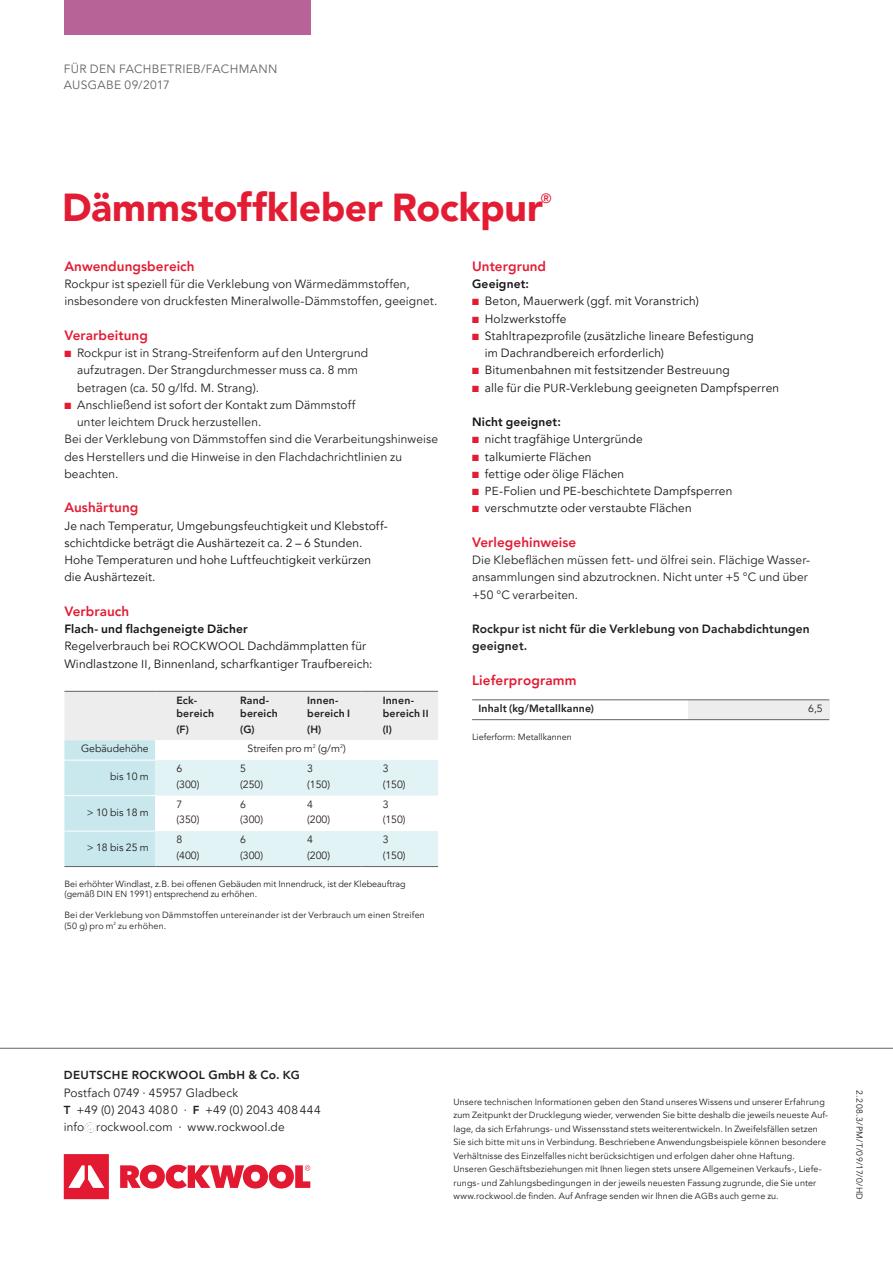
<style>
.page{position:relative;width:893px;height:1263px;background:#fff}
.page>*{position:absolute;margin:0;border:0;box-sizing:border-box;transform-origin:0 0}
.t1{font:900 39px "Avenir LT Pro";letter-spacing:-.005em;color:#e31c33}
.t2{font:800 13.5px "Avenir LT Pro";letter-spacing:.005em;color:#e31c33}
.t3{font:800 13.5px "Avenir LT Pro";letter-spacing:.01em;color:#e21931}
.t4{font:500 13.5px "Avenir";color:#e31c33}
.t5{font:12px/17.2px "Avenir LT Pro";letter-spacing:.01em;color:#171419}
.t6{font:12px/17.2px "Avenir LT Pro";letter-spacing:.01em;color:#231f20}
.t7{font:800 12px/17.2px "Avenir LT Pro";letter-spacing:.015em;color:#231f20}
.t8{font:12px "Avenir LT Pro";letter-spacing:.02em;color:#636366}
.t9{font:800 12px "Avenir LT Pro";letter-spacing:.015em;color:#171419}
.t10{font:800 11.7px "Avenir LT Pro";letter-spacing:.035em;color:#231f20}
.t11{font:10.5px/15.6px "Avenir LT Pro";color:#231f20}
.t12{font:800 10.5px/13.5px "Avenir LT Pro";letter-spacing:.015em;color:#231f20}
.t13{font:9px/13.5px "Avenir LT Pro";letter-spacing:.01em;color:#231f20}
.t14{font:8.7px "Avenir LT Pro";letter-spacing:.045em;color:#231f20}
.s1{color:#e31c33}
.s2{font-weight:800}
.s3{font-size:11.7px}
.s4{font-size:10.2px}
.s5{font-size:8.7px}
.s6{font-size:12px}
.s7{font-weight:800;font-size:11.7px}
.s8{font-family:"Arial";font-size:11.4px}
</style>
<div class="page">
<svg style="left:64px;top:692px;width:374px;height:174px"></svg>
<hr style="left:64px;top:691px;width:91px;height:1px;background:#636366">
<hr style="left:155px;top:691px;width:64px;height:1px;background:#636366">
<hr style="left:219px;top:691px;width:67px;height:1px;background:#636366">
<hr style="left:286px;top:691px;width:75px;height:1px;background:#636366">
<hr style="left:361px;top:691px;width:77px;height:1px;background:#636366">
<hr style="left:64px;top:760px;width:91px;height:1px;background:#fff">
<hr style="left:64px;top:795px;width:91px;height:1px;background:#fff">
<hr style="left:64px;top:831px;width:91px;height:1px;background:#fff">
<hr style="left:64px;top:866px;width:91px;height:1px;background:#636366">
<hr style="left:155px;top:866px;width:64px;height:1px;background:#636366">
<hr style="left:219px;top:866px;width:67px;height:1px;background:#636366">
<hr style="left:286px;top:866px;width:75px;height:1px;background:#636366">
<hr style="left:361px;top:866px;width:77px;height:1px;background:#636366">
<svg style="left:472px;top:700px;width:357px;height:21px"></svg>
<div style="left:688px;top:700px;width:141px;height:20px;background:#ededee"></div>
<hr style="left:472px;top:719px;width:216px;height:1px;background:#636366">
<hr style="left:688px;top:719px;width:141px;height:1px;background:#636366">
<hr style="left:472px;top:699px;width:216px;height:1px;background:#636366">
<hr style="left:688px;top:699px;width:141px;height:1px;background:#636366">
<hr style="left:0;top:1048px;width:893px;height:1px;background:#636366">
<svg style="left:64px;top:1154px;width:246px;height:45px"></svg>
<div style="left:64px;top:0;width:246px;height:34px;background:#b76397"></div>
<h3 class="t8" style="left:64px;top:62px;width:36px">Für den</h3>
<h3 class="t8" style="left:119px;top:62px;width:16px">Fachbetrieb</h3>
<h3 class="t8" style="left:201px;top:62px;width:21px">/Fach</h3>
<h3 class="t8" style="left:239px;top:62px;width:22px">mann</h3>
<h3 class="t8" style="left:64px;top:78px;width:18px">Ausgabe</h3>
<h3 class="t8" style="left:125px;top:78px;width:47px">09/2017</h3>
<h1 class="t1" style="left:62px;top:184px;width:482px">Dämmstoffkleber Rockpur</h1>
<h2 class="t4" style="left:541px;top:186px;width:12px">®</h2>
<h2 class="t2" style="left:64px;top:258px;width:132px">Anwendungsbereich</h2>
<h3 class="t6" style="left:64px;top:276px;width:374px">Rockpur ist speziell für die Verklebung von Wärmedämmstoffen, insbesondere von druckfesten Mineralwolle-Dämmstoffen, geeignet.</h3>
<h2 class="t2" style="left:64px;top:327px;width:85px">Verarbeitung</h2>
<h3 class="t6" style="left:77px;top:345px;width:293px;text-indent:-13px"><span class="s1">■</span> Rockpur ist in Strang-Streifenform auf den Untergrund aufzutragen. Der Strangdurchmesser muss ca. 8 mm betragen (ca. 50 g/lfd. M. Strang).</h3>
<h3 class="t6" style="left:64px;top:396px;width:293px"><span class="s1">■</span> Anschließend ist sofort der Kontakt zum Dämmstoff</h3>
<h3 class="t6" style="left:77px;top:414px;width:186px">unter leichtem Druck herzustellen.</h3>
<h3 class="t6" style="left:64px;top:431px;width:375px">Bei der Verklebung von Dämmstoffen sind die Verarbeitungshinweise</h3>
<h3 class="t6" style="left:64px;top:448px;width:339px">des Herstellers und die Hinweise in den Flachdachrichtlinien zu</h3>
<h3 class="t6" style="left:64px;top:465px;width:56px">beachten.</h3>
<h2 class="t2" style="left:64px;top:500px;width:75px">Aushärtung</h2>
<h3 class="t5" style="left:64px;top:517px;width:325px">Je nach Temperatur, Umgebungsfeuchtigkeit und Klebstoff&shy;schichtdicke beträgt die Aushärtezeit ca. 2 – 6 Stunden.<br>Hohe Temperaturen und hohe Luftfeuchtigkeit verkürzen die Aushärtezeit.</h3>
<h2 class="t2" style="left:64px;top:603px;width:66px">Verbrauch</h2>
<h3 class="t5" style="left:64px;top:621px;width:310px"><span class="s2">Flach- und flachgeneigte Dächer<br></span>Regelverbrauch bei <span class="s3">ROCKWOOL</span> Dachdämmplatten für<br>Windlastzone <span class="s3">II</span>, Binnenland, scharfkantiger Traufbereich:</h3>
<p class="t12" style="left:176px;top:693px;width:39px">Eck&shy;bereich</p>
<p class="t12" style="left:176px;top:722px;width:14px">(F)</p>
<h2 class="t2" style="left:472px;top:258px;width:76px">Untergrund</h2>
<h3 class="t9" style="left:472px;top:277px;width:59px">Geeignet:</h3>
<h3 class="t5" style="left:472px;top:293px;width:228px"><span class="s1">■</span> Beton, Mauerwerk (ggf. mit Voranstrich)</h3>
<h3 class="t5" style="left:472px;top:310px;width:96px"><span class="s1">■</span> Holzwerkstoffe</h3>
<h3 class="t5" style="left:485px;top:327px;width:270px;text-indent:-13px"><span class="s1">■</span> Stahltrapezprofile (zusätzliche lineare Befestigung im Dachrandbereich erforderlich)</h3>
<h3 class="t5" style="left:472px;top:362px;width:259px"><span class="s1">■</span> Bitumenbahnen mit festsitzender Bestreuung</h3>
<h3 class="t5" style="left:472px;top:379px;width:309px"><span class="s1">■</span> alle für die <span class="s3">PUR</span>-Verklebung geeigneten Dampfsperren</h3>
<h3 class="t9" style="left:472px;top:415px;width:90px">Nicht geeignet:</h3>
<h3 class="t5" style="left:472px;top:431px;width:172px"><span class="s1">■</span> nicht tragfähige Untergründe</h3>
<h3 class="t5" style="left:472px;top:448px;width:121px"><span class="s1">■</span> talkumierte Flächen</h3>
<h3 class="t5" style="left:472px;top:465px;width:154px"><span class="s1">■</span> fettige oder ölige Flächen</h3>
<h3 class="t5" style="left:472px;top:483px;width:262px"><span class="s1">■</span> <span class="s3">PE</span>-Folien und <span class="s3">PE</span>-beschichtete Dampfsperren</h3>
<h3 class="t5" style="left:472px;top:500px;width:221px"><span class="s1">■</span> verschmutzte oder verstaubte Flächen</h3>
<h2 class="t2" style="left:472px;top:534px;width:106px">Verlegehinweise</h2>
<h3 class="t6" style="left:472px;top:552px;width:339px">Die Klebeflächen müssen fett- und ölfrei sein. Flächige Wasser&shy;ansammlungen sind abzutrocknen. Nicht unter +5 °C und über +50 °C verarbeiten.</h3>
<h3 class="t7" style="left:472px;top:620px;width:339px">Rockpur ist nicht für die Verklebung von Dachabdichtungen geeignet.</h3>
<h2 class="t3" style="left:472px;top:672px;width:106px">Lieferprogramm</h2>
<p class="t12" style="left:478px;top:702px;width:117px">Inhalt (kg/Metallkanne)</p>
<p class="t11" style="left:808px;top:701px;width:16px">6,5</p>
<p class="t13" style="left:472px;top:730px;width:101px">Lieferform: Metallkannen</p>
<p class="t12" style="left:240px;top:693px;width:39px">Rand&shy;bereich</p>
<p class="t12" style="left:240px;top:722px;width:16px">(G)</p>
<p class="t12" style="left:307px;top:693px;width:44px">Innen&shy;bereich I</p>
<p class="t12" style="left:307px;top:722px;width:16px">(H)</p>
<p class="t12" style="left:383px;top:693px;width:48px">Innen&shy;bereich <span class="s4">II</span></p>
<p class="t12" style="left:383px;top:722px;width:11px">(I)</p>
<p class="t11" style="left:81px;top:741px;width:69px">Gebäudehöhe</p>
<p class="t11" style="left:248px;top:741px;width:100px">Streifen pro m<sup>2</sup> (g/m<sup>2</sup>)</p>
<p class="t11" style="left:110px;top:769px;width:40px">bis 10 m</p>
<p class="t11" style="left:176px;top:761px;width:24px">6 (300)</p>
<p class="t11" style="left:240px;top:761px;width:24px">5 (250)</p>
<p class="t11" style="left:307px;top:761px;width:24px">3 (150)</p>
<p class="t11" style="left:383px;top:761px;width:24px">3 (150)</p>
<p class="t11" style="left:87px;top:804px;width:64px">&gt; 10 bis 18 m</p>
<p class="t11" style="left:176px;top:796px;width:24px">7 (350)</p>
<p class="t11" style="left:240px;top:796px;width:24px">6 (300)</p>
<p class="t11" style="left:307px;top:796px;width:24px">4 (200)</p>
<p class="t11" style="left:383px;top:796px;width:24px">3 (150)</p>
<p class="t11" style="left:87px;top:840px;width:64px">&gt; 18 bis 25 m</p>
<p class="t11" style="left:176px;top:832px;width:24px">8 (400)</p>
<p class="t11" style="left:240px;top:832px;width:24px">6 (300)</p>
<p class="t11" style="left:307px;top:832px;width:24px">4 (200)</p>
<p class="t11" style="left:383px;top:832px;width:24px">3 (150)</p>
<p class="t13" style="left:64px;top:879px;width:343px;line-height:10.5px">Bei erhöhter Windlast, z.B. bei offenen Gebäuden mit Innendruck, ist der Klebeauftrag (gemäß <span class="s5">DIN EN</span> 1991) entsprechend zu erhöhen.</p>
<p class="t13" style="left:64px;top:910px;width:362px;line-height:10.5px">Bei der Verklebung von Dämmstoffen untereinander ist der Verbrauch um einen Streifen (50 g) pro m<sup>2</sup> zu erhöhen.</p>
<p class="t10" style="left:64px;top:1068px;width:238px">DEUTSCHE ROCKWOOL <span class="s6">Gmb</span>H <span class="s6">&amp; Co.</span> KG</p>
<h3 class="t6" style="left:64px;top:1084px;width:258px">Postfach 0749 · 45957 Gladbeck<br><span class="s7">T</span> +49 (0) 2043 4080 · <span class="s7">F</span> +49 (0) 2043 408444 info<span class="s8">@</span>rockwool.com · www.rockwool.de</h3>
<p class="t13" style="left:454px;top:1095px;width:376px">Unsere technischen Informationen geben den Stand unseres Wissens und unserer Erfahrung zum Zeitpunkt der Drucklegung wieder, verwenden Sie bitte deshalb die jeweils neueste Auf&shy;lage, da sich Erfahrungs- und Wissensstand stets weiterentwickeln. In Zweifelsfällen setzen Sie sich bitte mit uns in Verbindung. Beschriebene Anwendungsbeispiele können besondere Verhältnisse des Einzelfalles nicht berücksichtigen und erfolgen daher ohne Haftung.<br>Unseren Geschäftsbeziehungen mit Ihnen liegen stets unsere Allgemeinen Verkaufs-, Liefe&shy;rungs- und Zahlungsbedingungen in der jeweils neuesten Fassung zugrunde, die Sie unter www.rockwool.de finden. Auf Anfrage senden wir Ihnen die <span class="s5">AGB</span>s auch gerne zu.</p>
<p class="t14" style="left:865px;top:1090px;width:111px;rotate:90deg">2.208.3/PM/T/09/17/0/HD</p>
</div>
